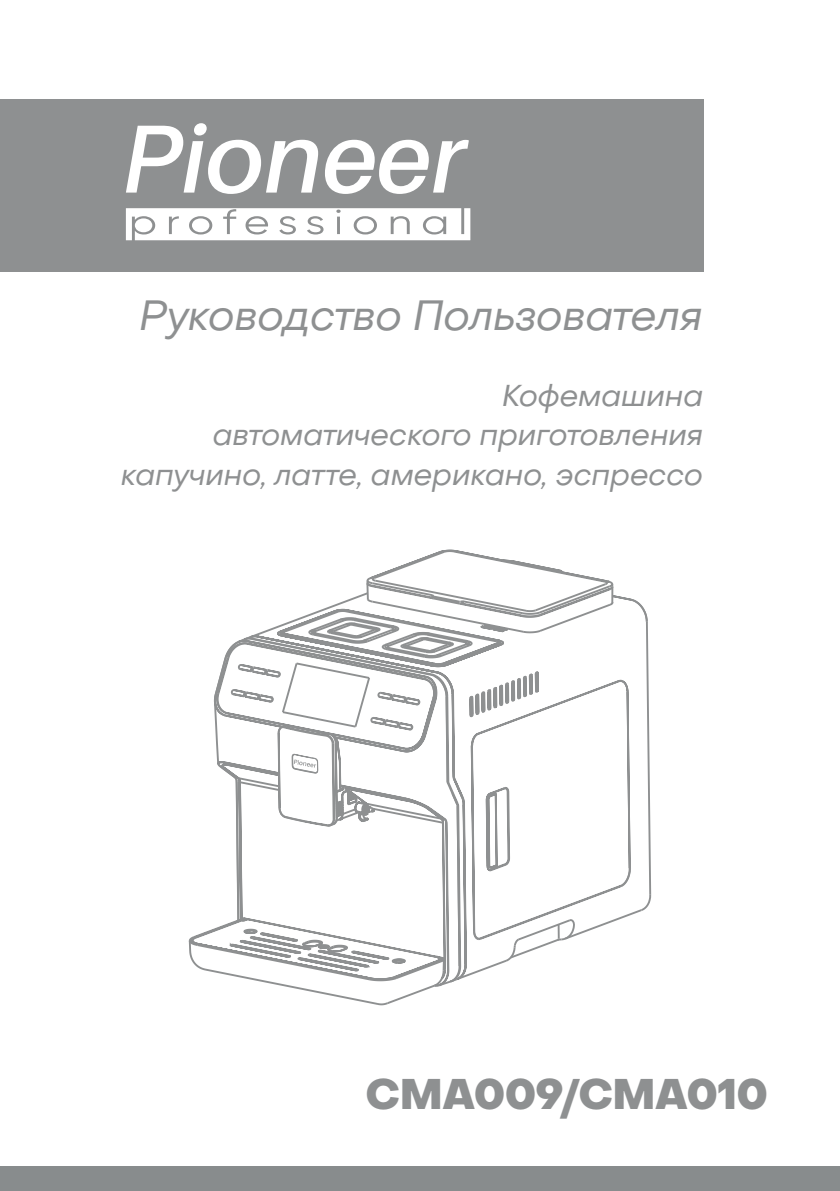
<style>
.page{position:relative;width:840px;height:1191px;background:#fff}
.page>*{position:absolute;margin:0;border:0;box-sizing:border-box;transform-origin:0 0}
.Основной_текст_для_с{font:italic 42px "Object Sans";letter-spacing:-.02em;color:#8e9091}
.Основной_текст_для_с-2{font:800 42px "Object Sans";color:#8e9091}
.Основной_текст_для_с-3{font:italic 30px "Object Sans";letter-spacing:-.01em;color:#8e9091}
</style>
<div class="page">
<div style="left:0;top:100px;width:702px;height:172px;background:#8e9091"></div>
<svg style="left:194px;top:123px;width:12px;height:12px"></svg>
<svg style="left:126px;top:126px;width:192px;height:68px"></svg>
<svg style="left:325px;top:140px;width:143px;height:54px"></svg>
<svg style="left:126px;top:208px;width:344px;height:32px;background:#efefef"></svg>
<div style="left:0;top:1166px;width:839px;height:25px;background:#888c8d"></div>
<svg style="left:446px;top:549px;width:205px;height:435px"></svg>
<svg style="left:446px;top:581px;width:166px;height:26px"></svg>
<svg style="left:446px;top:607px;width:185px;height:365px"></svg>
<svg style="left:188px;top:550px;width:258px;height:456px"></svg>
<p class="Основной_текст_для_с" style="left:139px;top:290px;width:565px">Руководство Пользователя</p>
<p class="Основной_текст_для_с-3" style="left:501px;top:377px;width:203px">Кофемашина</p>
<p class="Основной_текст_для_с-3" style="left:212px;top:417px;width:492px">автоматического приготовления</p>
<p class="Основной_текст_для_с-3" style="left:121px;top:456px;width:583px">капучино, латте, американо, эспрессо</p>
<p class="Основной_текст_для_с-2" style="left:366px;top:1068px;width:403px">CMA009/CMA010</p>
</div>
